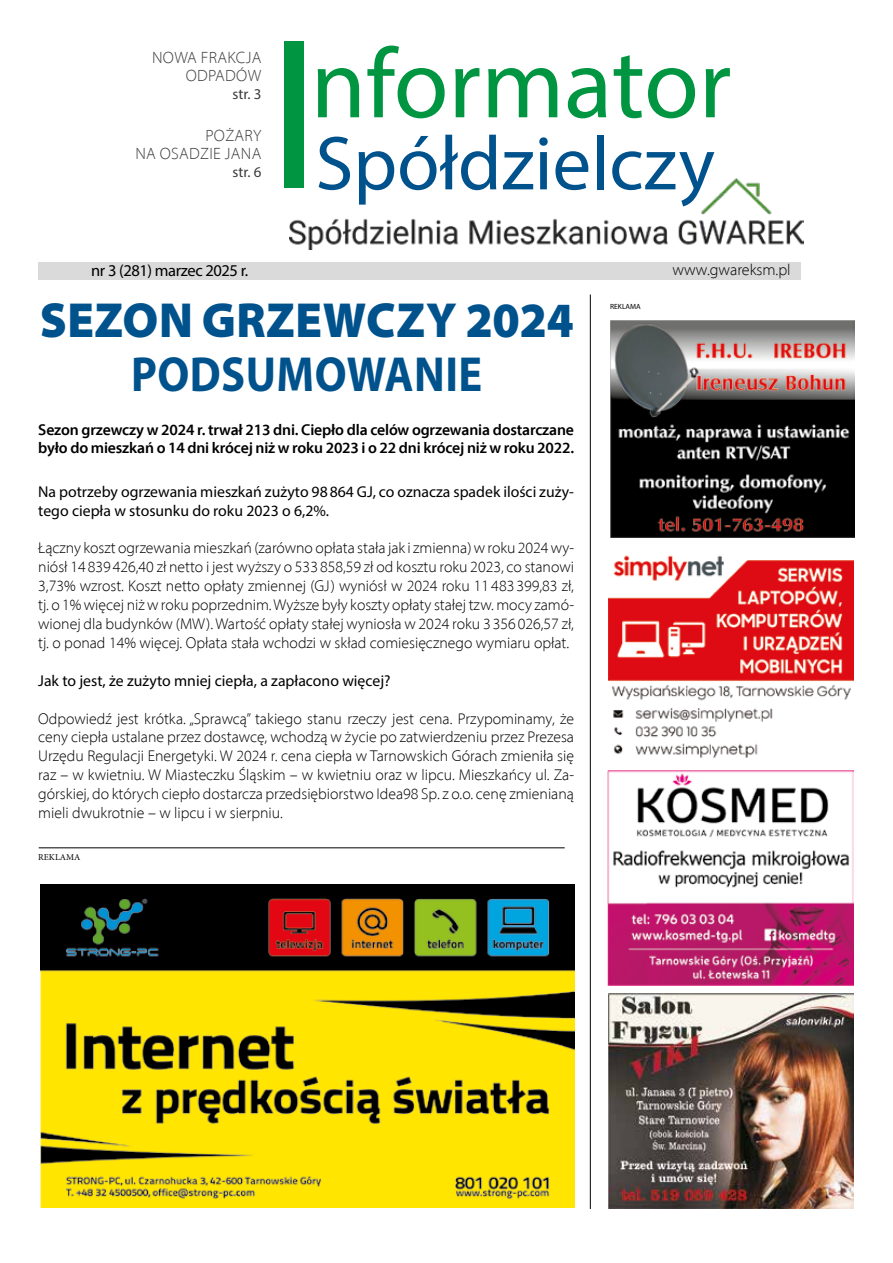
<style>
.page{position:relative;width:893px;height:1263px;background:#fff}
.page>*{position:absolute;margin:0;border:0;box-sizing:border-box;transform-origin:0 0}
.t1{font:99.45px "Myriad Pro";color:#009641}
.t2{font:76.95px "Myriad Pro";color:#00528d}
.t3{font:900 semi-expanded 49.5px "Myriad Pro";letter-spacing:.01em;color:#00528d;scale:.9 1}
.t4{font:700 49.5px "Myriad Pro";letter-spacing:.01em;color:#00528d;scale:.9 1}
.t5{font:300 16.5px/18px "Myriad Pro";letter-spacing:.02em;color:#3c3c3b;text-align:right}
.t6{font:16.5px "Myriad Pro";letter-spacing:-.025em;color:#000}
.t7{font:300 16.05px "Myriad Pro";color:#000}
.t8{font:300 15.75px/18.9px "Myriad Pro";color:#000;text-align:justify}
.t9{font:15.75px/18.9px "Myriad Pro";color:#000}
.t10{font:600 15.75px/18px "Myriad Pro";letter-spacing:-.01em;color:#000}
.t11{font:15px "Myriad Pro";color:#3c3c3b}
.t12{font:9px "Minion Pro";color:#000}
.t13{font:7.5px "Myriad Pro";color:#000}
</style>
<div class="page">
<hr style="left:590px;top:294px;width:1px;height:915px;background:#000">
<img style="left:289px;top:179px;width:515px;height:70px">
<div style="left:38px;top:262px;width:762px;height:17px;background:#dadada"></div>
<div style="left:285px;top:41px;width:19px;height:146px;background:#009641"></div>
<hr style="left:39px;top:847px;width:526px;height:1px;background:#000">
<img style="left:608px;top:993px;width:245px;height:216px">
<img style="left:607px;top:771px;width:246px;height:214px">
<img style="left:40px;top:884px;width:534px;height:323px">
<img style="left:608px;top:555px;width:245px;height:203px">
<img style="left:610px;top:320px;width:245px;height:217px">
<p class="t5" style="left:152px;top:49px;width:111px">NOWA FRAKCJA<br>ODPADÓW</p>
<p class="t11" style="left:233px;top:85px;width:30px">str. 3</p>
<p class="t5" style="left:135px;top:126px;width:128px">POŻARY<br>NA OSADZIE JANA</p>
<p class="t11" style="left:233px;top:162px;width:30px">str. 6</p>
<p class="t6" style="left:91px;top:260px;width:159px">nr 3 (281) marzec 2025 r.</p>
<h1 class="t1" style="left:311px;top:23px;width:422px">nformator</h1>
<h2 class="t2" style="left:315px;top:116px;width:401px">Spółdzielczy</h2>
<p class="t7" style="left:672px;top:260px;width:120px">www.gwareksm.pl</p>
<h3 class="t3" style="left:40px;top:287px;width:595px">SEZON GRZEWCZY 2024</h3>
<h3 class="t4" style="left:131px;top:342px;width:392px">PODSUMOWANIE</h3>
<p class="t10" style="left:38px;top:420px;width:537px">Sezon grzewczy w 2024 r. trwał 213 dni. Ciepło dla celów ogrzewania dostarczane było do mieszkań o 14 dni krócej niż w roku 2023 i o 22 dni krócej niż w roku 2022.</p>
<p class="t9" style="left:38px;top:482px;width:537px">Na potrzeby ogrzewania mieszkań zużyto 98864 GJ, co oznacza spadek ilości zuży&shy;tego ciepła w stosunku do roku 2023 o 6,2%.</p>
<p class="t8" style="left:38px;top:539px;width:537px">Łączny koszt ogrzewania mieszkań (zarówno opłata stała jak i zmienna) w roku 2024 wy&shy;niósł 14 839 426,40 zł netto i jest wyższy o 533 858,59 zł od kosztu roku 2023, co stanowi 3,73% wzrost. Koszt netto opłaty zmiennej (GJ) wyniósł w 2024 roku 11 483 399,83 zł, tj. o 1% więcej niż w roku poprzednim. Wyższe były koszty opłaty stałej tzw. mocy zamó&shy;wionej dla budynków (MW). Wartość opłaty stałej wyniosła w 2024 roku 3 356 026,57 zł, tj. o ponad 14% więcej. Opłata stała wchodzi w skład comiesięcznego wymiaru opłat.</p>
<p class="t9" style="left:38px;top:671px;width:354px">Jak to jest, że zużyto mniej ciepła, a zapłacono więcej?</p>
<p class="t8" style="left:38px;top:709px;width:537px">Odpowiedź jest krótka. „Sprawcą” takiego stanu rzeczy jest cena. Przypominamy, że ceny ciepła ustalane przez dostawcę, wchodzą w życie po zatwierdzeniu przez Prezesa Urzędu Regulacji Energetyki. W 2024 r. cena ciepła w Tarnowskich Górach zmieniła się raz – w kwietniu. W Miasteczku Śląskim – w kwietniu oraz w lipcu. Mieszkańcy ul. Za&shy;górskiej, do których ciepło dostarcza przedsiębiorstwo Idea98 Sp. z o.o. cenę zmienianą mieli dwukrotnie – w lipcu i w sierpniu.</p>
<p class="t12" style="left:38px;top:851px;width:44px">REKLAMA</p>
<p class="t13" style="left:610px;top:302px;width:32px">REKLAMA</p>
</div>
